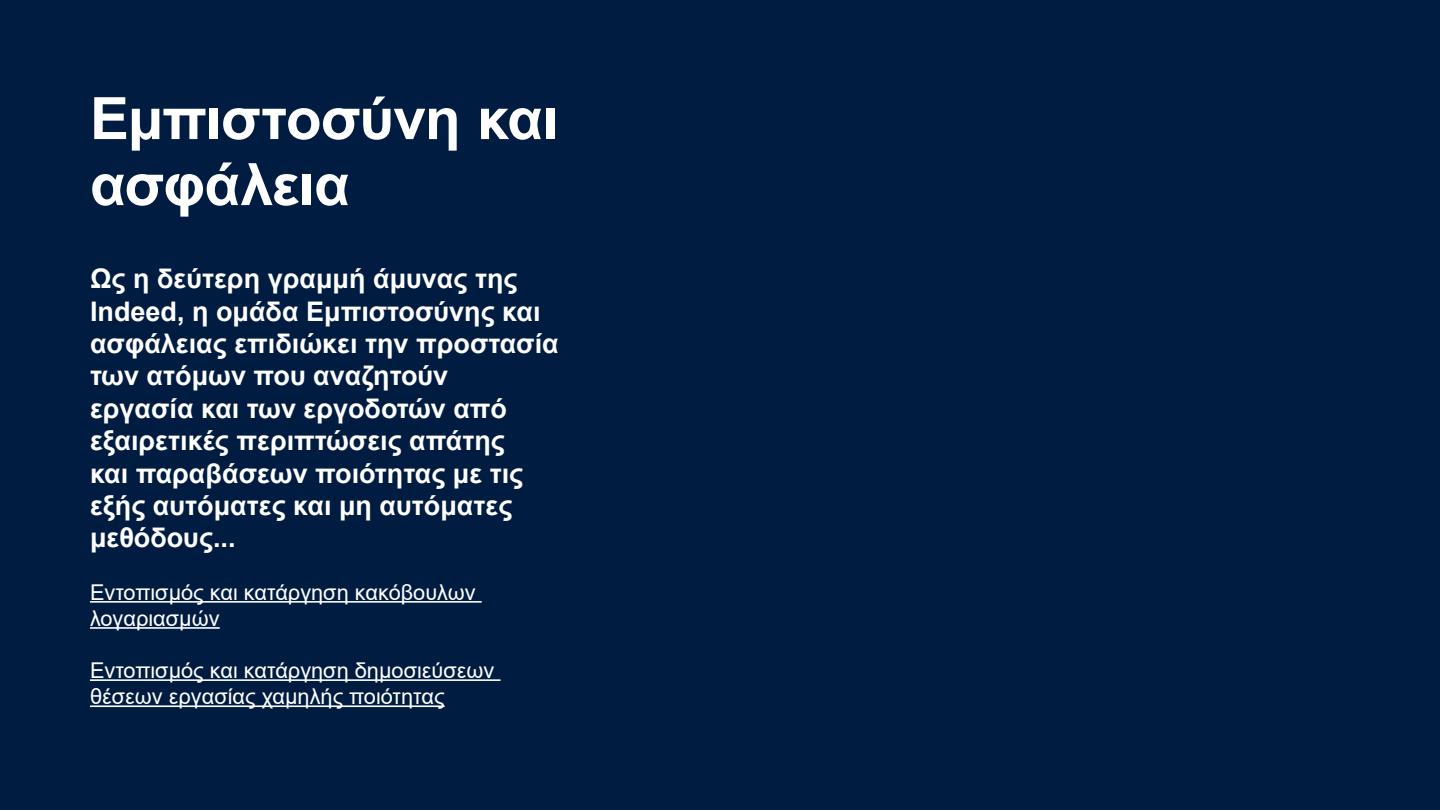
<style>
.page{position:relative;width:1440px;height:810px;background:#001c40}
.page>*{position:absolute;margin:0;border:0;box-sizing:border-box;transform-origin:0 0}
.t1{font:700 58.5px/66px "Arial";letter-spacing:-.02em;color:#fff}
.t2{font:700 27px/32.4px "Arial";color:#fff}
.t3{font:21.75px/26.1px "Arial";color:#fff}
</style>
<div class="page">
<hr style="left:90px;top:601px;width:392px;height:2px;background:#fff">
<hr style="left:90px;top:627px;width:130px;height:2px;background:#fff">
<hr style="left:90px;top:679px;width:411px;height:2px;background:#fff">
<hr style="left:90px;top:705px;width:355px;height:2px;background:#fff">
<h1 class="t1" style="left:90px;top:86px;width:470px">Εμπιστοσύνη και ασφάλεια</h1>
<p class="t2" style="left:90px;top:263px;width:470px">Ως η δεύτερη γραμμή άμυνας της<br>Indeed, η ομάδα Εμπιστοσύνης και ασφάλειας επιδιώκει την προστασία των ατόμων που αναζητούν<br>εργασία και των εργοδοτών από εξαιρετικές περιπτώσεις απάτης<br>και παραβάσεων ποιότητας με τις εξής αυτόματες και μη αυτόματες μεθόδους...</p>
<p class="t3" style="left:90px;top:579px;width:387px">Εντοπισμός και κατάργηση κακόβουλων λογαριασμών</p>
<p class="t3" style="left:90px;top:657px;width:406px">Εντοπισμός και κατάργηση δημοσιεύσεων θέσεων εργασίας χαμηλής ποιότητας</p>
</div>
